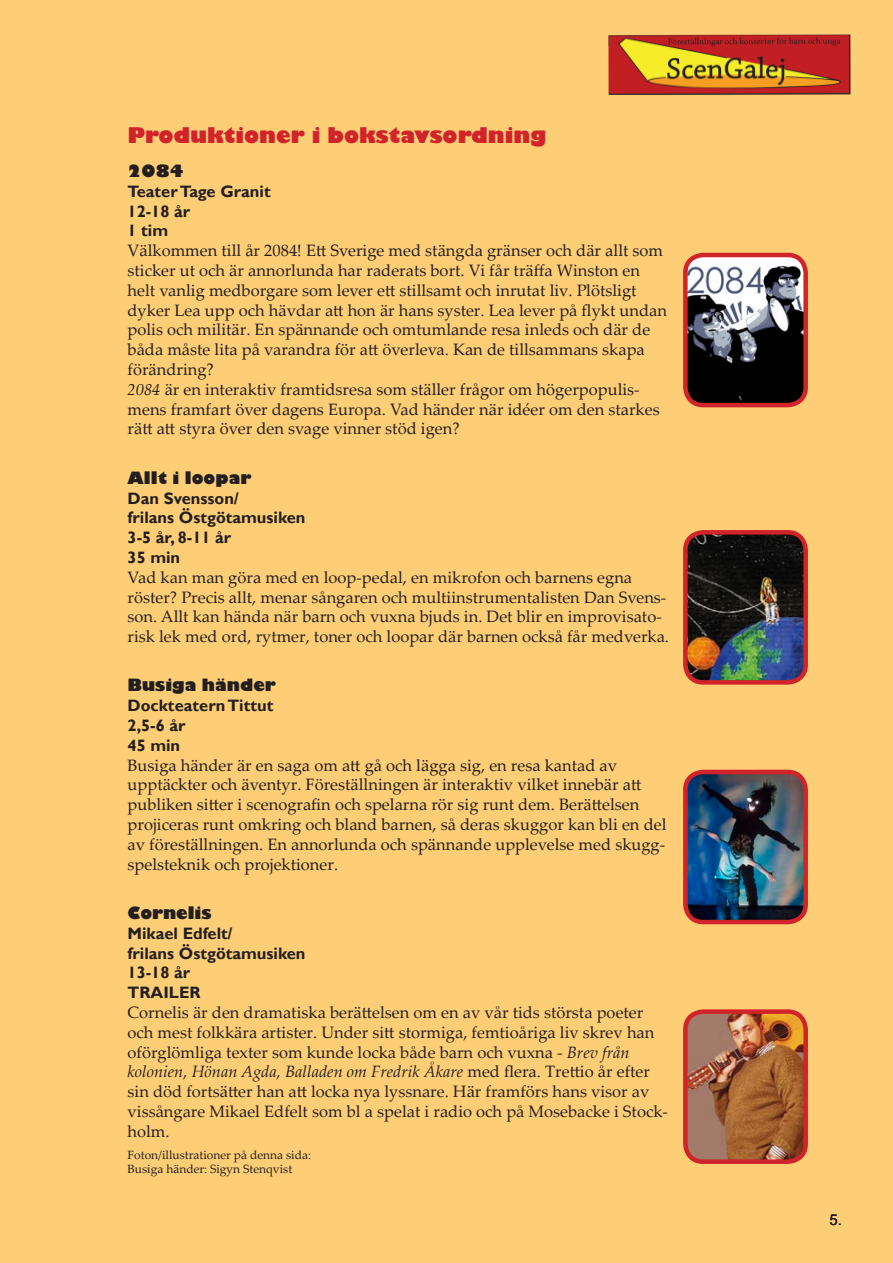
<style>
.page{position:relative;width:893px;height:1263px;background:#fece77}
.page>*{position:absolute;margin:0;border:0;box-sizing:border-box;transform-origin:0 0}
.t1{font:800 21px "Gill Sans";color:#d1232a}
.t2{font:16.5px/19.8px "Palatino Linotype";color:#231f20}
.t3{font:700 16.5px/19.8px "Gill Sans";color:#231f20}
.t4{font:800 16.5px "Gill Sans";color:#231f20}
.t5{font:15px "Arial";color:#231f20}
.t6{font:12px/14.4px "Palatino Linotype";color:#231f20}
.s1{font-style:italic}
</style>
<div class="page">
<img style="left:608px;top:34px;width:242px;height:61px">
<img style="left:688px;top:258px;width:115px;height:144px">
<div style="left:683px;top:253px;width:125px;height:154px;border:4px solid #d1232a;border-radius:18px"></div>
<img style="left:688px;top:535px;width:115px;height:145px">
<div style="left:683px;top:530px;width:125px;height:155px;border:4px solid #d1232a;border-radius:18px"></div>
<img style="left:688px;top:775px;width:115px;height:144px">
<div style="left:683px;top:770px;width:125px;height:154px;border:4px solid #d1232a;border-radius:18px"></div>
<img style="left:688px;top:1014px;width:115px;height:145px">
<div style="left:683px;top:1009px;width:125px;height:155px;border:4px solid #d1232a;border-radius:18px"></div>
<p class="t1" style="left:128px;top:123px;width:420px">Produktioner i bokstavsordning</p>
<p class="t4" style="left:128px;top:161px;width:58px">2084</p>
<p class="t3" style="left:128px;top:182px;width:145px">Teater Tage Granit<br>12-18 år<br>1 tim</p>
<p class="t2" style="left:128px;top:240px;width:541px">Välkommen till år 2084! Ett Sverige med stängda gränser och där allt som sticker ut och är annorlunda har raderats bort. Vi får träffa Winston en helt vanlig medborgare som lever ett stillsamt och inrutat liv. Plötsligt dyker Lea upp och hävdar att hon är hans syster. Lea lever på flykt undan polis och militär. En spännande och omtumlande resa inleds och där de båda måste lita på varandra för att överleva. Kan de tillsammans skapa förändring?<br><span class="s1">2084</span> är en interaktiv framtidsresa som ställer frågor om högerpopulis&shy;mens framfart över dagens Europa. Vad händer när idéer om den starkes rätt att styra över den svage vinner stöd igen?</p>
<p class="t4" style="left:128px;top:467px;width:125px">Allt i loopar</p>
<p class="t3" style="left:128px;top:488px;width:179px">Dan Svensson/<br>frilans Östgötamusiken<br>3-5 år, 8-11 år<br>35 min</p>
<p class="t2" style="left:128px;top:566px;width:543px">Vad kan man göra med en loop-pedal, en mikrofon och barnens egna röster? Precis allt, menar sångaren och multiinstrumentalisten Dan Svens&shy;son. Allt kan hända när barn och vuxna bjuds in. Det blir en improvisato&shy;risk lek med ord, rytmer, toner och loopar där barnen också får medverka.</p>
<p class="t4" style="left:128px;top:675px;width:150px">Busiga händer</p>
<p class="t3" style="left:128px;top:696px;width:147px">Dockteatern Tittut<br>2,5-6 år<br>45 min</p>
<p class="t2" style="left:128px;top:754px;width:540px">Busiga händer är en saga om att gå och lägga sig, en resa kantad av upptäckter och äventyr. Föreställningen är interaktiv vilket innebär att publiken sitter i scenografin och spelarna rör sig runt dem. Berättelsen projiceras runt omkring och bland barnen, så deras skuggor kan bli en del av föreställningen. En annorlunda och spännande upplevelse med skugg&shy;spelsteknik och projektioner.</p>
<p class="t4" style="left:128px;top:902px;width:86px">Cornelis</p>
<p class="t3" style="left:128px;top:924px;width:179px">Mikael Edfelt/<br>frilans Östgötamusiken<br>13-18 år<br>TRAILER</p>
<p class="t2" style="left:128px;top:1002px;width:542px">Cornelis är den dramatiska berättelsen om en av vår tids största poeter och mest folkkära artister. Under sitt stormiga, femtioåriga liv skrev han oförglömliga texter som kunde locka både barn och vuxna - <span class="s1">Brev från kolonien, Hönan Agda, Balladen om Fredrik Åkare</span> med flera. Trettio år efter sin död fortsätter han att locka nya lyssnare. Här framförs hans visor av vissångare Mikael Edfelt som bl a spelat i radio och på Mosebacke i Stock&shy;holm.</p>
<p class="t6" style="left:128px;top:1147px;width:185px">Foton/illustrationer på denna sida:<br>Busiga händer: Sigyn Stenqvist</p>
<p class="t5" style="left:829px;top:1210px;width:14px">5.</p>
</div>
